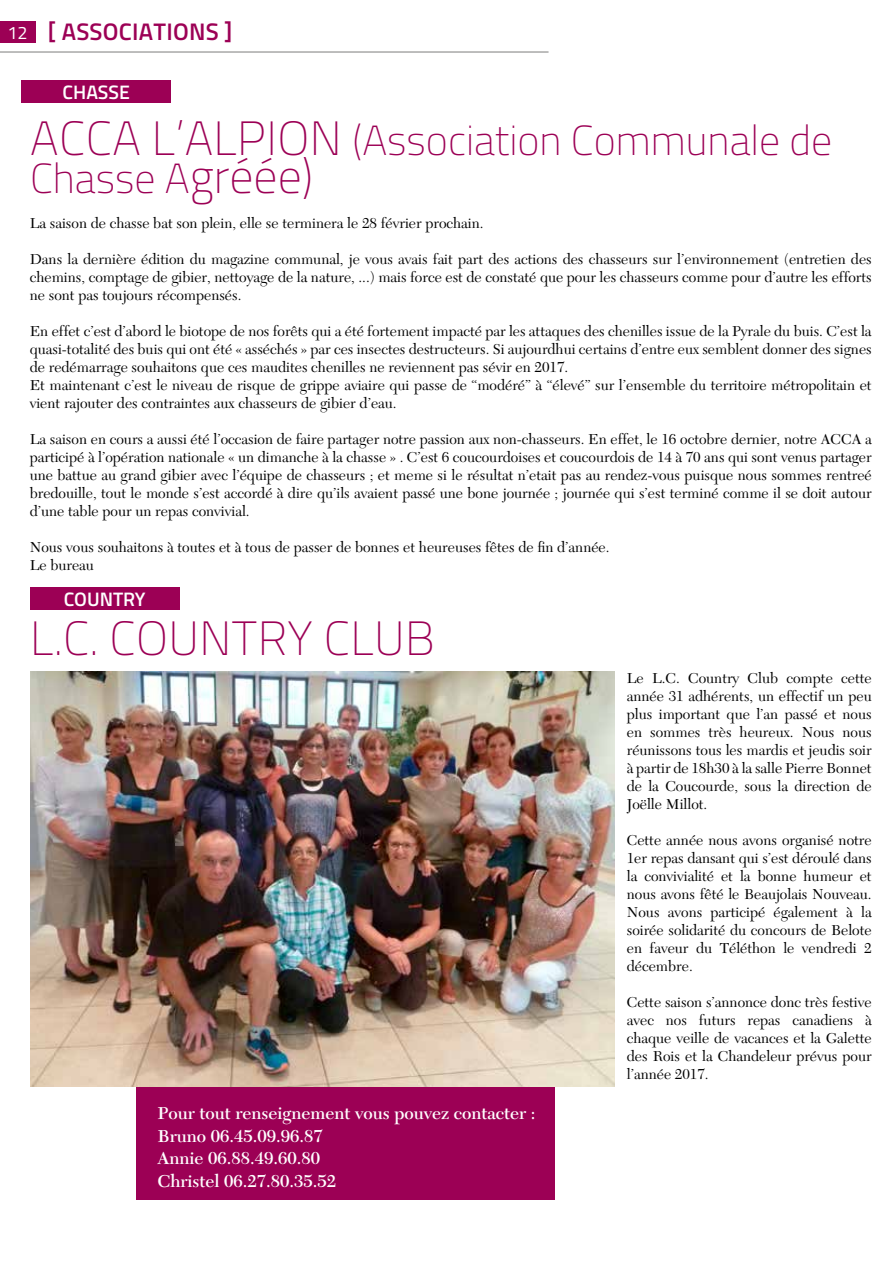
<style>
.page{position:relative;width:893px;height:1263px;background:#fff}
.page>*{position:absolute;margin:0;border:0;box-sizing:border-box;transform-origin:0 0}
.t1{font:100 48px "Titillium";letter-spacing:.01em;color:#9c0055}
.t2{font:100 42px/37.5px "Titillium";color:#9c0055}
.t3{font:600 24px "Titillium";letter-spacing:.01em;color:#9c0055}
.t4{font:600 19.5px "Titillium";color:#fff}
.t5{font:600 18px/22.5px "New Caledonia";color:#fff}
.t6{font:15px/18px "New Caledonia";color:#000;text-align:justify}
.s1{font-weight:400;font-size:18px;color:#fff}
.s2{font-size:48px}
</style>
<div class="page">
<div style="left:0;top:21px;width:35px;height:21px;background:#9c0055"></div>
<hr style="left:0;top:51px;width:549px;height:2px;background:#a8a8a7">
<div style="left:137px;top:1055px;width:418px;height:145px;background:#9c0055"></div>
<div style="left:21px;top:80px;width:150px;height:23px;background:#9c0055"></div>
<div style="left:30px;top:587px;width:150px;height:23px;background:#9c0055"></div>
<img style="left:30px;top:671px;width:584px;height:416px">
<h3 class="t3" style="left:7px;top:14px;width:227px"><span class="s1">12</span> [ ASSOCIATIONS ]</h3>
<h3 class="t4" style="left:63px;top:77px;width:69px">CHASSE</h3>
<h2 class="t2" style="left:30px;top:120px;width:804px"><span class="s2">ACCA L’ALPION</span> (Association Communale de<br>Chasse A<span class="s2">gréée)</span></h2>
<p class="t6" style="left:30px;top:215px;width:455px">La saison de chasse bat son plein, elle se terminera le 28 février prochain.</p>
<p class="t6" style="left:30px;top:251px;width:843px">Dans la dernière édition du magazine communal, je vous avais fait part des actions des chasseurs sur l’environnement (entretien des chemins, comptage de gibier, nettoyage de la nature, ...) mais force est de constaté que pour les chasseurs comme pour d’autre les efforts ne sont pas toujours récompensés.</p>
<p class="t6" style="left:30px;top:323px;width:843px;text-align:left">En effet c’est d’abord le biotope de nos forêts qui a été fortement impacté par les attaques des chenilles issue de la Pyrale du buis. C’est la quasi-totalité des buis qui ont été « asséchés » par ces insectes destructeurs. Si aujourdhui certains d’entre eux semblent donner des signes de redémarrage souhaitons que ces maudites chenilles ne reviennent pas sévir en 2017.<br>Et maintenant c’est le niveau de risque de grippe aviaire qui passe de “modéré” à “élevé” sur l’ensemble du territoire métropolitain et vient rajouter des contraintes aux chasseurs de gibier d’eau.</p>
<p class="t6" style="left:30px;top:431px;width:843px">La saison en cours a aussi été l’occasion de faire partager notre passion aux non-chasseurs. En effet, le 16 octobre dernier, notre ACCA a participé à l’opération nationale « un dimanche à la chasse » . C’est 6 coucourdoises et coucourdois de 14 à 70 ans qui sont venus partager une battue au grand gibier avec l’équipe de chasseurs ; et meme si le résultat n’etait pas au rendez-vous puisque nous sommes rentreé bredouille, tout le monde s’est accordé à dire qu’ils avaient passé une bone journée ; journée qui s’est terminé comme il se doit autour d’une table pour un repas convivial.</p>
<p class="t6" style="left:30px;top:539px;width:581px">Nous vous souhaitons à toutes et à tous de passer de bonnes et heureuses fêtes de fin d’année.<br>Le bureau</p>
<h3 class="t4" style="left:64px;top:584px;width:83px">COUNTRY</h3>
<h1 class="t1" style="left:30px;top:604px;width:406px">L.C. COUNTRY CLUB</h1>
<p class="t5" style="left:157px;top:1102px;width:380px">Pour tout renseignement vous pouvez contacter :<br>Bruno 06.45.09.96.87<br>Annie 06.88.49.60.80<br>Christel 06.27.80.35.52</p>
<p class="t6" style="left:627px;top:669px;width:246px">Le L.C. Country Club compte cette année 31 adhérents, un effectif un peu plus important que l’an passé et nous en sommes très heureux. Nous nous réunissons tous les mardis et jeudis soir à partir de 18h30 à la salle Pierre Bonnet de la Coucourde, sous la direction de Joëlle Millot.</p>
<p class="t6" style="left:627px;top:831px;width:246px">Cette année nous avons organisé notre 1er repas dansant qui s’est déroulé dans la convivialité et la bonne humeur et nous avons fêté le Beaujolais Nouveau.<br>Nous avons participé également à la soirée solidarité du concours de Belote en faveur du Téléthon le vendredi 2 décembre.</p>
<p class="t6" style="left:627px;top:993px;width:246px">Cette saison s’annonce donc très festive avec nos futurs repas canadiens à chaque veille de vacances et la Galette des Rois et la Chandeleur prévus pour l’année 2017.</p>
</div>
